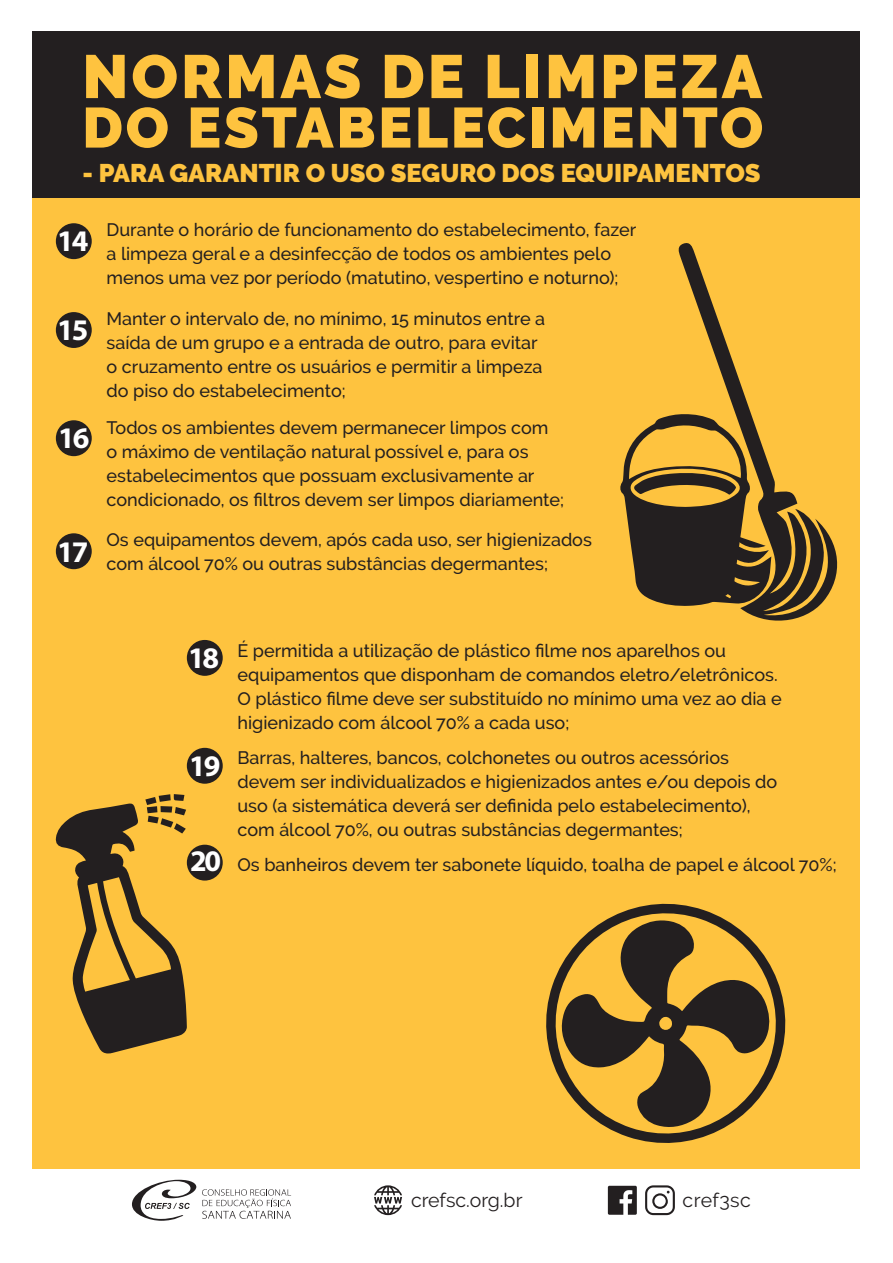
<style>
.page{position:relative;width:893px;height:1263px;background:#fff}
.page>*{position:absolute;margin:0;border:0;box-sizing:border-box;transform-origin:0 0}
.t1{font:900 60.9px "Raleway";letter-spacing:.05em;color:#fec33f}
.t2{font:900 56.55px "Raleway";letter-spacing:.05em;color:#fec33f}
.t3{font:700 30px "Myriad Pro";letter-spacing:-.075em;color:#fff}
.t4{font:900 25.5px "Raleway";color:#fec33f}
.t5{font:19.5px "Raleway";color:#231f20}
.t6{font:19.5px "Raleway";letter-spacing:.025em;color:#231f20}
.t7{font:500 18px/24px "Raleway";color:#231f20}
</style>
<div class="page">
<div style="left:33px;top:198px;width:827px;height:970px;background:#fec33f"></div>
<div style="left:33px;top:32px;width:827px;height:166px;background:#231f20"></div>
<svg style="left:546px;top:903px;width:240px;height:240px"></svg>
<svg style="left:678px;top:243px;width:160px;height:378px"></svg>
<svg style="left:620px;top:414px;width:151px;height:192px"></svg>
<svg style="left:202px;top:1189px;width:89px;height:30px"></svg>
<svg style="left:132px;top:1180px;width:64px;height:41px"></svg>
<svg style="left:608px;top:1186px;width:29px;height:29px"></svg>
<svg style="left:645px;top:1185px;width:30px;height:30px"></svg>
<svg style="left:374px;top:1185px;width:28px;height:30px"></svg>
<div style="left:187px;top:640px;width:36px;height:36px;background:#231f20;border-radius:50%"></div>
<div style="left:187px;top:845px;width:36px;height:35px;background:#231f20;border-radius:50%"></div>
<div style="left:187px;top:748px;width:36px;height:36px;background:#231f20;border-radius:50%"></div>
<div style="left:56px;top:312px;width:36px;height:36px;background:#231f20;border-radius:50%"></div>
<div style="left:56px;top:223px;width:36px;height:36px;background:#231f20;border-radius:50%"></div>
<div style="left:56px;top:533px;width:36px;height:36px;background:#231f20;border-radius:50%"></div>
<div style="left:56px;top:420px;width:36px;height:36px;background:#231f20;border-radius:50%"></div>
<svg style="left:55px;top:794px;width:132px;height:259px"></svg>
<h1 class="t1" style="left:82px;top:41px;width:681px">NORMAS DE LIMPEZA</h1>
<h2 class="t2" style="left:82px;top:95px;width:682px">DO ESTABELECIMENTO</h2>
<h3 class="t4" style="left:82px;top:158px;width:680px">- PARA GARANTIR O USO SEGURO DOS EQUIPAMENTOS</h3>
<h3 class="t3" style="left:57px;top:222px;width:33px">14</h3>
<h3 class="t3" style="left:57px;top:311px;width:33px">15</h3>
<h3 class="t3" style="left:58px;top:419px;width:33px">16</h3>
<h3 class="t3" style="left:57px;top:533px;width:33px">17</h3>
<p class="t7" style="left:106px;top:218px;width:531px">Durante o horário de funcionamento do estabelecimento, fazer a limpeza geral e a desinfecção de todos os ambientes pelo menos uma vez por período (matutino, vespertino e noturno);</p>
<p class="t7" style="left:106px;top:306px;width:440px">Manter o intervalo de, no mínimo, 15 minutos entre a saída de um grupo e a entrada de outro, para evitar o cruzamento entre os usuários e permitir a limpeza do piso do estabelecimento;</p>
<p class="t7" style="left:106px;top:416px;width:459px">Todos os ambientes devem permanecer limpos com<br>o máximo de ventilação natural possível e, para os estabelecimentos que possuam exclusivamente ar condicionado, os filtros devem ser limpos diariamente;</p>
<p class="t7" style="left:106px;top:528px;width:487px">Os equipamentos devem, após cada uso, ser higienizados com álcool 70% ou outras substâncias degermantes;</p>
<h3 class="t3" style="left:188px;top:638px;width:33px">18</h3>
<h3 class="t3" style="left:189px;top:747px;width:33px">19</h3>
<h3 class="t3" style="left:190px;top:842px;width:33px">20</h3>
<p class="t7" style="left:237px;top:638px;width:546px">É permitida a utilização de plástico filme nos aparelhos ou equipamentos que disponham de comandos eletro/eletrônicos.<br>O plástico filme deve ser substituído no mínimo uma vez ao dia e higienizado com álcool 70% a cada uso;</p>
<p class="t7" style="left:237px;top:745px;width:541px">Barras, halteres, bancos, colchonetes ou outros acessórios devem ser individualizados e higienizados antes e/ou depois do uso (a sistemática deverá ser definida pelo estabelecimento), com álcool 70%, ou outras substâncias degermantes;</p>
<p class="t7" style="left:237px;top:853px;width:601px">Os banheiros devem ter sabonete líquido, toalha de papel e álcool 70%;</p>
<p class="t5" style="left:411px;top:1189px;width:113px">crefsc.org.br</p>
<p class="t6" style="left:683px;top:1189px;width:70px">cref3sc</p>
</div>
